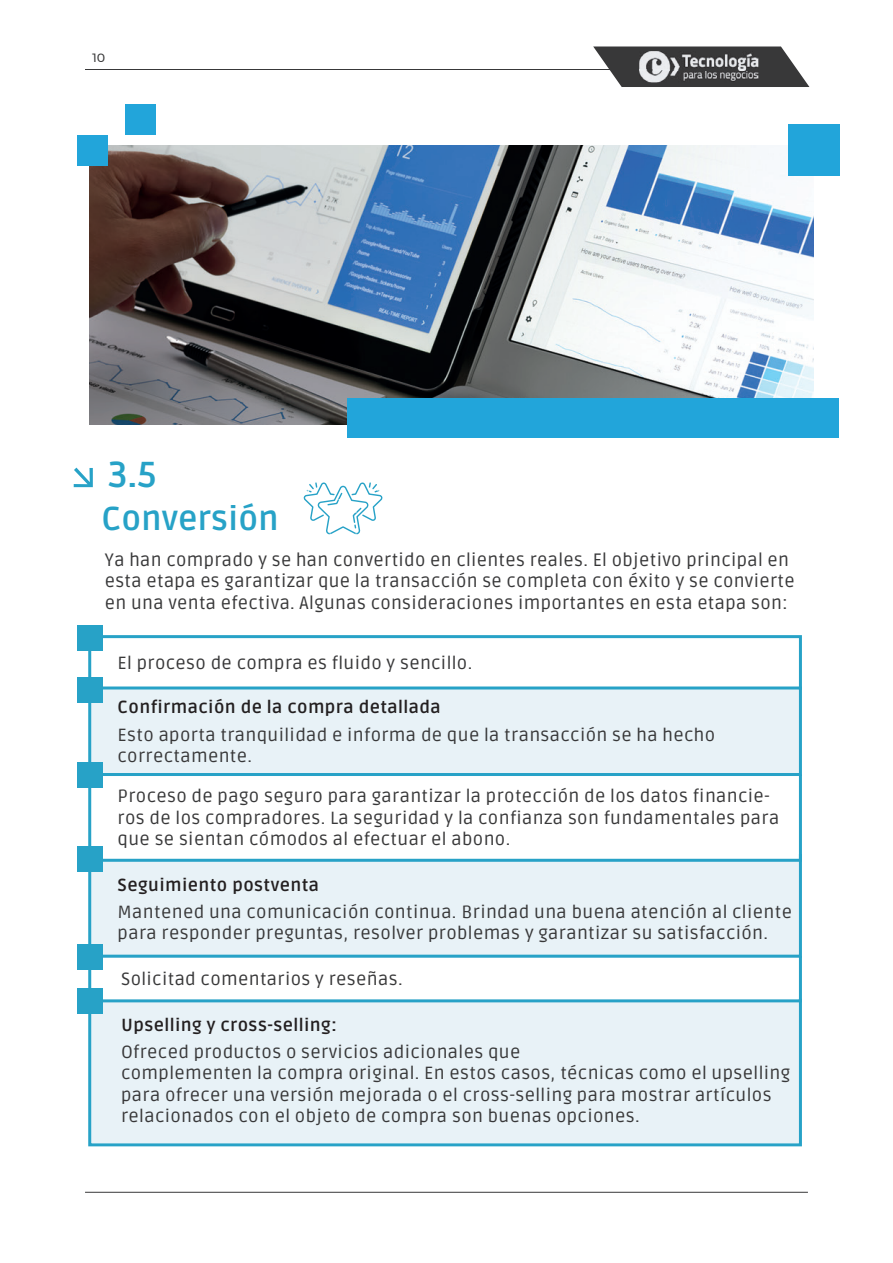
<style>
.page{position:relative;width:893px;height:1263px;background:#fff}
.page>*{position:absolute;margin:0;border:0;box-sizing:border-box;transform-origin:0 0}
.t1{font:700 36px "Ruda";color:#27a2c7}
.t2{font:700 33px "Ruda";color:#27a2c7}
.t3{font:18px/21.6px "Ruda";letter-spacing:.02em;color:#383839}
.t4{font:17.7px/21.3px "Ruda";letter-spacing:.02em;color:#383839}
.t5{font:700 17.4px "Ruda";letter-spacing:.025em;color:#231f20}
.t6{font:12px "Montserrat";color:#383839}
</style>
<div class="page">
<hr style="left:85px;top:1192px;width:723px;height:1px;background:#383839">
<svg style="left:593px;top:47px;width:216px;height:40px"></svg>
<hr style="left:85px;top:69px;width:673px;height:1px;background:#383839">
<img style="left:639px;top:51px;width:119px;height:31px">
<img style="left:639px;top:69px;width:119px;height:1px">
<svg style="left:74px;top:468px;width:19px;height:19px"></svg>
<div style="left:90px;top:688px;width:710px;height:86px;background:#e8f2f7"></div>
<div style="left:90px;top:859px;width:710px;height:98px;background:#e8f2f7"></div>
<div style="left:88px;top:686px;width:714px;height:90px;border:3px solid #27a2c7"></div>
<div style="left:88px;top:635px;width:714px;height:56px;border:3px solid #27a2c7"></div>
<div style="left:88px;top:773px;width:714px;height:89px;border:3px solid #27a2c7"></div>
<div style="left:90px;top:1000px;width:710px;height:143px;background:#e8f2f7"></div>
<div style="left:88px;top:955px;width:714px;height:47px;border:3px solid #27a2c7"></div>
<div style="left:88px;top:997px;width:714px;height:149px;border:3px solid #27a2c7"></div>
<div style="left:77px;top:625px;width:26px;height:25px;background:#27a2c7"></div>
<div style="left:77px;top:762px;width:26px;height:25px;background:#27a2c7"></div>
<div style="left:77px;top:677px;width:26px;height:26px;background:#27a2c7"></div>
<div style="left:77px;top:846px;width:26px;height:26px;background:#27a2c7"></div>
<div style="left:77px;top:945px;width:26px;height:25px;background:#27a2c7"></div>
<div style="left:77px;top:988px;width:26px;height:25px;background:#27a2c7"></div>
<svg style="left:303px;top:482px;width:80px;height:52px"></svg>
<img style="left:89px;top:145px;width:724px;height:279px">
<div style="left:347px;top:398px;width:492px;height:40px;background:#22a5da"></div>
<div style="left:788px;top:125px;width:51px;height:51px;background:#22a5da"></div>
<div style="left:78px;top:135px;width:30px;height:31px;background:#22a5da"></div>
<div style="left:126px;top:105px;width:30px;height:30px;background:#22a5da"></div>
<p class="t6" style="left:92px;top:49px;width:15px">10</p>
<h1 class="t1" style="left:108px;top:455px;width:50px">3.5</h1>
<h2 class="t2" style="left:102px;top:500px;width:178px">Conversión</h2>
<p class="t3" style="left:105px;top:549px;width:691px">Ya han comprado y se han convertido en clientes reales. El objetivo principal en esta etapa es garantizar que la transacción se completa con éxito y se convierte en una venta efectiva. Algunas consideraciones importantes en esta etapa son:</p>
<p class="t4" style="left:118px;top:652px;width:356px">El proceso de compra es fluido y sencillo.</p>
<p class="t5" style="left:118px;top:698px;width:325px">Confirmación de la compra detallada</p>
<p class="t4" style="left:118px;top:724px;width:599px">Esto aporta tranquilidad e informa de que la transacción se ha hecho correctamente.</p>
<p class="t4" style="left:118px;top:786px;width:663px">Proceso de pago seguro para garantizar la protección de los datos financie&shy;ros de los compradores. La seguridad y la confianza son fundamentales para que se sientan cómodos al efectuar el abono.</p>
<p class="t5" style="left:118px;top:875px;width:203px">Seguimiento postventa</p>
<p class="t4" style="left:118px;top:901px;width:676px">Mantened una comunicación continua. Brindad una buena atención al cliente para responder preguntas, resolver problemas y garantizar su satisfacción.</p>
<p class="t4" style="left:121px;top:969px;width:283px">Solicitad comentarios y reseñas.</p>
<p class="t5" style="left:121px;top:1015px;width:217px">Upselling y cross-selling:</p>
<p class="t4" style="left:121px;top:1042px;width:671px">Ofreced productos o servicios adicionales que<br>complementen la compra original. En estos casos, técnicas como el upselling para ofrecer una versión mejorada o el cross-selling para mostrar artículos relacionados con el objeto de compra son buenas opciones.</p>
</div>
